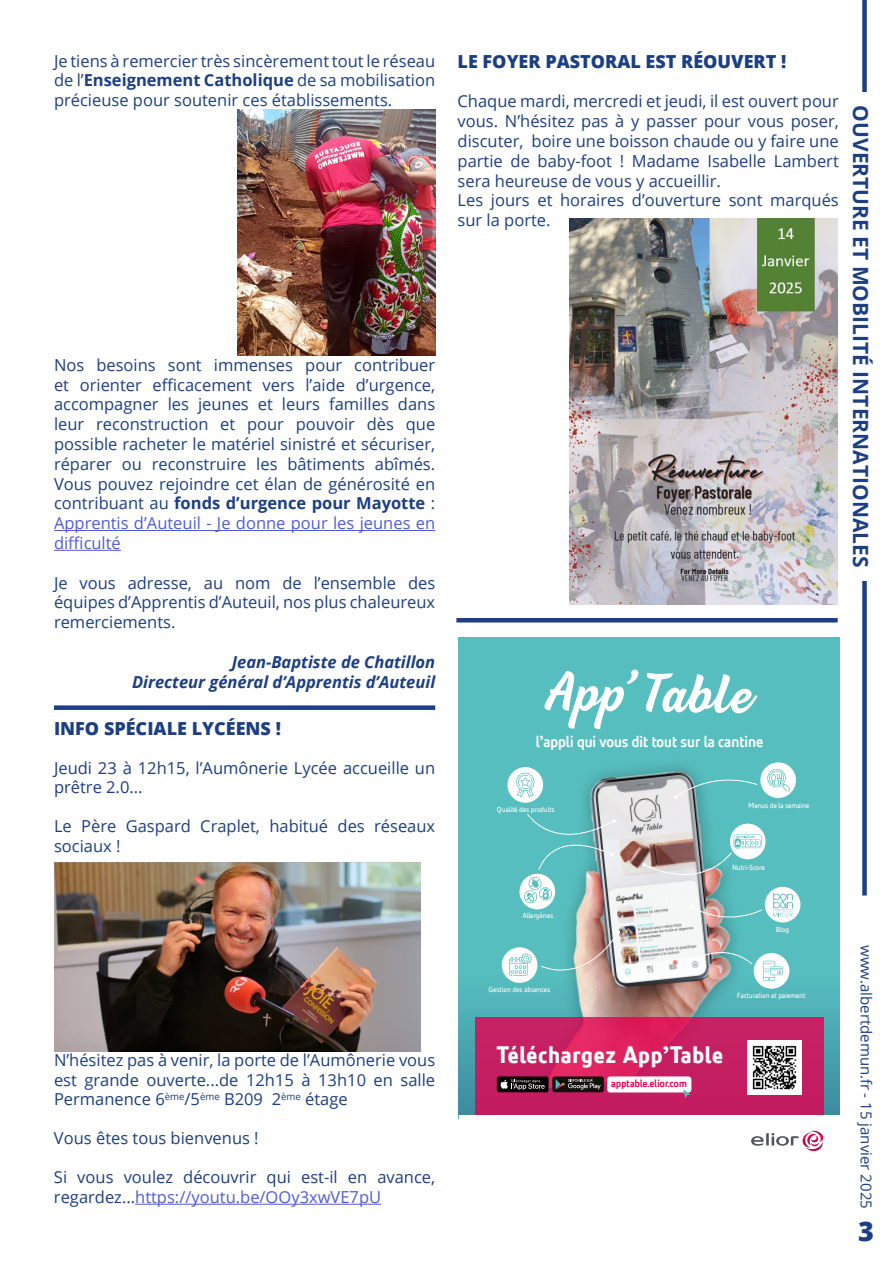
<style>
.page{position:relative;width:893px;height:1263px;background:#fff}
.page>*{position:absolute;margin:0;border:0;box-sizing:border-box;transform-origin:0 0}
.t1{font:800 27px "Open Sans";color:#1c3e83}
.t2{font:700 24.9px "Elior";color:#fff}
.t3{font:700 21px "Open Sans";color:#1c3e83}
.t4{font:800 18px "Open Sans";color:#1c3e83}
.t5{font:500 16.8px "Elior";letter-spacing:-.04em;color:#fff}
.t6{font:16.5px/19.8px "Open Sans";color:#1c3e83}
.t7{font:italic 700 16.5px/19.8px "Open Sans";color:#1c3e83;text-align:right}
.t8{font:15px "Open Sans";color:#1c3e83}
.t9{font:500 11.1px "Elior";letter-spacing:-.03em;color:#e50051}
.t10{font:7.65px "Elior";letter-spacing:-.03em;color:#fff}
.s1{font-weight:700}
.s2{color:#4f5cd6}
</style>
<div class="page">
<div style="left:862px;top:0;width:5px;height:895px;background:#1c3e83"></div>
<div style="left:840px;top:92px;width:53px;height:488px;background:#fff"></div>
<div style="left:459px;top:638px;width:381px;height:480px;background:#57bebf"></div>
<svg style="left:459px;top:850px;width:381px;height:265px"></svg>
<div style="left:760px;top:762px;width:36px;height:36px;background:#fff;border-radius:50%"></div>
<svg style="left:730px;top:824px;width:36px;height:35px"></svg>
<img style="left:530px;top:766px;width:227px;height:252px">
<div style="left:502px;top:947px;width:35px;height:36px;background:#fff;border-radius:50%"></div>
<svg style="left:767px;top:769px;width:23px;height:22px"></svg>
<svg style="left:673px;top:768px;width:85px;height:31px"></svg>
<div style="left:519px;top:874px;width:36px;height:35px;background:#fff;border-radius:50%"></div>
<div style="left:507px;top:767px;width:36px;height:36px;background:#fff;border-radius:50%"></div>
<svg style="left:516px;top:772px;width:19px;height:25px"></svg>
<svg style="left:523px;top:813px;width:93px;height:90px"></svg>
<img style="left:642px;top:834px;width:120px;height:58px">
<div style="left:754px;top:953px;width:35px;height:36px;background:#fff;border-radius:50%"></div>
<svg style="left:686px;top:939px;width:67px;height:26px"></svg>
<svg style="left:540px;top:930px;width:80px;height:57px"></svg>
<svg style="left:544px;top:669px;width:94px;height:60px"></svg>
<svg style="left:646px;top:673px;width:111px;height:40px"></svg>
<svg style="left:689px;top:905px;width:74px;height:23px"></svg>
<div style="left:765px;top:887px;width:35px;height:35px;background:#fff;border-radius:50%"></div>
<svg style="left:509px;top:953px;width:22px;height:23px"></svg>
<svg style="left:763px;top:961px;width:20px;height:20px"></svg>
<svg style="left:475px;top:1018px;width:348px;height:97px;background:#ca2062"></svg>
<svg style="left:497px;top:1076px;width:107px;height:16px;background:#3a2d2f"></svg>
<div style="left:607px;top:1076px;width:84px;height:16px;background:#fff;border-radius:3px"></div>
<svg style="left:683px;top:1089px;width:8px;height:9px"></svg>
<img style="left:747px;top:1040px;width:54px;height:54px">
<div style="left:459px;top:1115px;width:381px;height:51px;background:#fff"></div>
<svg style="left:751px;top:1131px;width:72px;height:20px"></svg>
<svg style="left:773px;top:893px;width:20px;height:24px"></svg>
<div style="left:54px;top:705px;width:381px;height:5px;background:#1c3e83"></div>
<hr style="left:54px;top:530px;width:381px;height:1px;background:#4f5cd6">
<hr style="left:54px;top:550px;width:67px;height:1px;background:#4f5cd6">
<img style="left:237px;top:110px;width:198px;height:245px">
<img style="left:570px;top:219px;width:268px;height:385px">
<hr style="left:456px;top:618px;width:382px;height:4px;background:#1c3e83">
<img style="left:54px;top:863px;width:366px;height:188px">
<hr style="left:135px;top:1204px;width:246px;height:1px;background:#4f5cd6">
<p class="t6" style="left:54px;top:50px;width:383px;text-align:justify">Je tiens à remercier très sincèrement tout le réseau de l’<span class="s1">Enseignement Catholique</span> de sa mobilisation précieuse pour soutenir ces établissements.</p>
<p class="t6" style="left:54px;top:354px;width:383px;text-align:justify">Nos besoins sont immenses pour contribuer et orienter efficacement vers l’aide d’urgence, accompagner les jeunes et leurs familles dans leur reconstruction et pour pouvoir dès que possible racheter le matériel sinistré et sécuriser, réparer ou reconstruire les bâtiments abîmés.<br>Vous pouvez rejoindre cet élan de générosité en contribuant au <span class="s1">fonds d’urgence pour Mayotte</span> :<br><span class="s2">Apprentis d’Auteuil - Je donne pour les jeunes en difficulté</span></p>
<p class="t6" style="left:54px;top:572px;width:383px;text-align:justify">Je vous adresse, au nom de l’ensemble des équipes d’Apprentis d’Auteuil, nos plus chaleureux remerciements.</p>
<p class="t7" style="left:132px;top:651px;width:305px">Jean-Baptiste de Chatillon<br>Directeur général d’Apprentis d’Auteuil</p>
<p class="t4" style="left:54px;top:714px;width:228px">INFO SPÉCIALE LYCÉENS !</p>
<p class="t6" style="left:54px;top:757px;width:383px">Jeudi 23 à 12h15, l’Aumônerie Lycée accueille un prêtre 2.0...</p>
<p class="t6" style="left:54px;top:816px;width:383px">Le Père Gaspard Craplet, habitué des réseaux sociaux !</p>
<p class="t6" style="left:54px;top:1050px;width:383px;text-align:justify">N’hésitez pas à venir, la porte de l’Aumônerie vous est grande ouverte...de 12h15 à 13h10 en salle Permanence 6<sup>ème</sup>/5<sup>ème</sup> B209 2<sup>ème</sup> étage</p>
<p class="t6" style="left:54px;top:1128px;width:206px">Vous êtes tous bienvenus !</p>
<p class="t6" style="left:54px;top:1167px;width:383px">Si vous voulez découvrir qui est-il en avance, regardez...<span class="s2">https://youtu.be/OOy3xwVE7pU</span></p>
<p class="t4" style="left:458px;top:48px;width:330px">LE FOYER PASTORAL EST RÉOUVERT !</p>
<p class="t6" style="left:458px;top:91px;width:383px">Chaque mardi, mercredi et jeudi, il est ouvert pour vous. N’hésitez pas à y passer pour vous poser, discuter, boire une boisson chaude ou y faire une partie de baby-foot ! Madame Isabelle Lambert sera heureuse de vous y accueillir.<br>Les jours et horaires d’ouverture sont marqués sur la porte.</p>
<p class="t3" style="left:876px;top:105px;width:464px;rotate:90deg">OUVERTURE ET MOBILITÉ INTERNATIONALES</p>
<p class="t5" style="left:535px;top:728px;width:229px">l’appli qui vous dit tout sur la cantine</p>
<p class="t10" style="left:497px;top:803px;width:59px">Qualité des produits</p>
<p class="t10" style="left:523px;top:910px;width:32px">Allergènes</p>
<p class="t10" style="left:748px;top:800px;width:63px">Menus de la semaine</p>
<p class="t10" style="left:732px;top:861px;width:34px">Nutri-Score</p>
<p class="t10" style="left:776px;top:924px;width:15px">Blog</p>
<p class="t10" style="left:489px;top:983px;width:63px">Gestion des absences</p>
<p class="t10" style="left:737px;top:990px;width:70px">Facturation et paiement</p>
<h2 class="t2" style="left:496px;top:1035px;width:229px">Téléchargez App’Table</h2>
<p class="t9" style="left:611px;top:1075px;width:78px">apptable.elior.com</p>
<p class="t8" style="left:876px;top:945px;width:265px;rotate:90deg">www.albertdemun.fr - 15 janvier 2025</p>
<h1 class="t1" style="left:858px;top:1211px;width:17px">3</h1>
</div>
